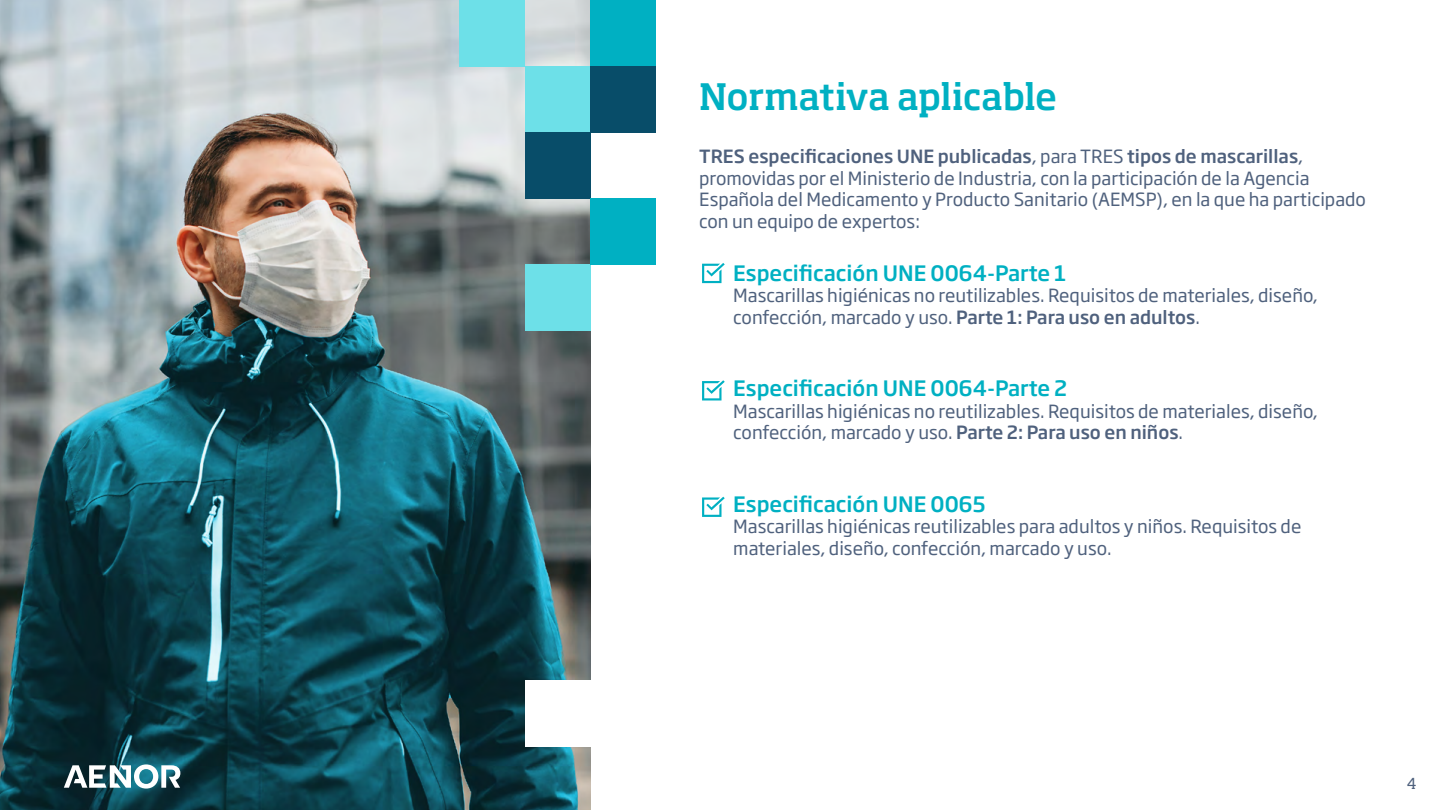
<style>
.page{position:relative;width:1441px;height:810px;background:#fff}
.page>*{position:absolute;margin:0;border:0;box-sizing:border-box;transform-origin:0 0}
.t1{font:500 36px "Soho Pro";letter-spacing:-.02em;color:#00b0c2}
.t2{font:500 21px "Soho Gothic Pro";color:#00b0c2}
.t3{font:18px/21.6px "Soho Gothic Pro";color:#4f617d}
.t4{font:15px "Soho Pro";color:#4f617d}
.s1{font-weight:500}
</style>
<div class="page">
<img style="left:0;top:0;width:590px;height:810px">
<div style="left:525px;top:66px;width:65px;height:66px;background:#6de0e8"></div>
<div style="left:525px;top:132px;width:65px;height:66px;background:#084d69"></div>
<div style="left:525px;top:264px;width:65px;height:67px;background:#6de0e8"></div>
<div style="left:459px;top:0;width:66px;height:66px;background:#6de0e8"></div>
<div style="left:590px;top:0;width:66px;height:66px;background:#00b0c2"></div>
<div style="left:590px;top:66px;width:66px;height:66px;background:#084d69"></div>
<div style="left:590px;top:198px;width:66px;height:66px;background:#00b0c2"></div>
<div style="left:525px;top:680px;width:65px;height:66px;background:#fff"></div>
<svg style="left:702px;top:263px;width:22px;height:20px"></svg>
<svg style="left:702px;top:380px;width:22px;height:21px"></svg>
<svg style="left:702px;top:497px;width:22px;height:20px"></svg>
<svg style="left:64px;top:764px;width:116px;height:25px"></svg>
<h1 class="t1" style="left:699px;top:71px;width:359px">Normativa aplicable</h1>
<p class="t3" style="left:699px;top:145px;width:668px"><span class="s1">TRES especificaciones UNE publicadas</span>, para TRES <span class="s1">tipos de mascarillas</span>, promovidas por el Ministerio de Industria, con la participación de la Agencia Española del Medicamento y Producto Sanitario (AEMSP), en la que ha participado con un equipo de expertos:</p>
<p class="t2" style="left:733px;top:256px;width:335px">Especificación UNE 0064-Parte 1</p>
<p class="t3" style="left:733px;top:284px;width:586px">Mascarillas higiénicas no reutilizables. Requisitos de materiales, diseño, confección, marcado y uso. <span class="s1">Parte 1: Para uso en adultos</span>.</p>
<p class="t2" style="left:733px;top:372px;width:335px">Especificación UNE 0064-Parte 2</p>
<p class="t3" style="left:733px;top:399px;width:586px">Mascarillas higiénicas no reutilizables. Requisitos de materiales, diseño, confección, marcado y uso. <span class="s1">Parte 2: Para uso en niños</span>.</p>
<p class="t2" style="left:733px;top:487px;width:254px">Especificación UNE 0065</p>
<p class="t3" style="left:733px;top:515px;width:569px">Mascarillas higiénicas reutilizables para adultos y niños. Requisitos de materiales, diseño, confección, marcado y uso.</p>
<p class="t4" style="left:1406px;top:773px;width:11px">4</p>
</div>
